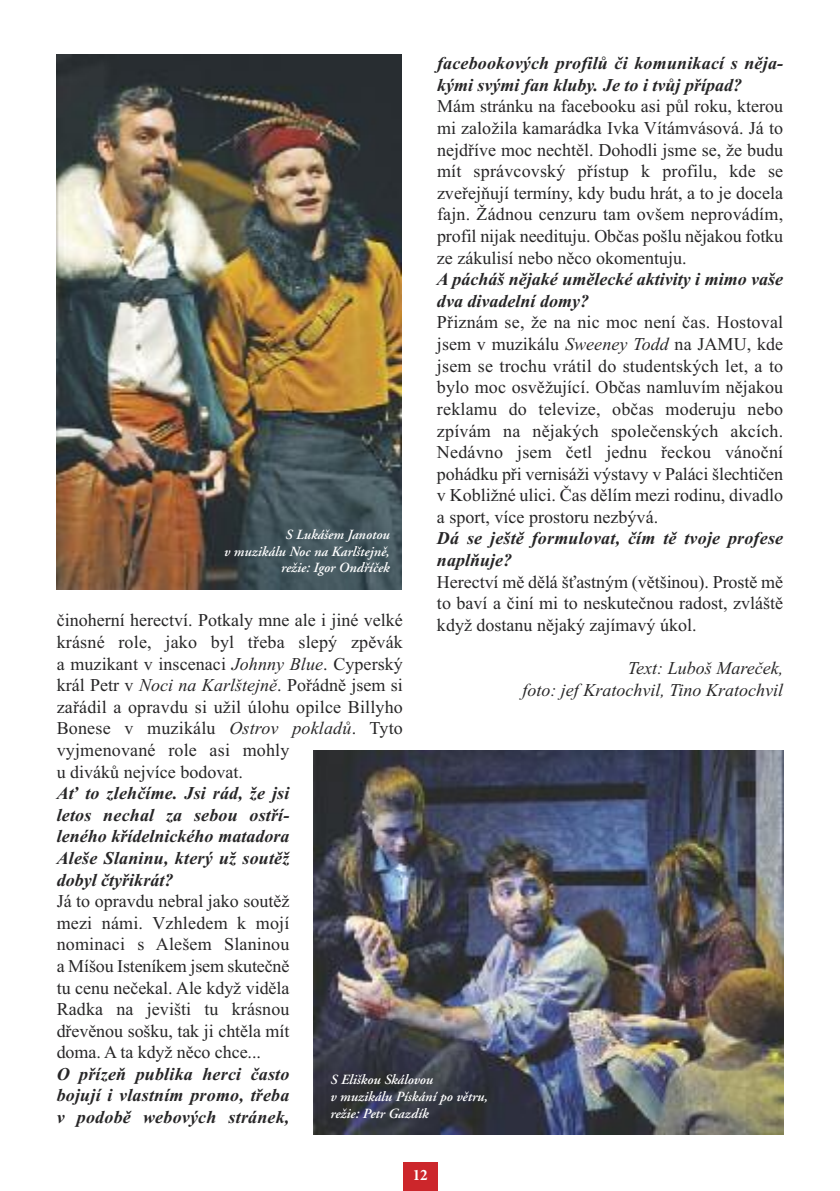
<style>
.page{position:relative;width:840px;height:1191px;background:#fff}
.page>*{position:absolute;margin:0;border:0;box-sizing:border-box;transform-origin:0 0}
.t1{font:18px/21.6px "Times New Roman";color:#272627;text-align:justify}
.t2{font:italic 700 18px/21.6px "Times New Roman";letter-spacing:.01em;color:#272627}
.t3{font:italic 18px/21.6px "Times New Roman";color:#272627;text-align:right}
.t4{font:700 condensed 16px "Minion Pro";color:#fff}
.t5{font:italic 600 14px/16.8px "Adobe Garamond CE";color:#fff;text-align:right}
.s1{font-style:italic}
</style>
<div class="page">
<div style="left:403px;top:1162px;width:34px;height:29px;background:#cc262b"></div>
<img style="left:57px;top:54px;width:344px;height:536px">
<img style="left:313px;top:750px;width:469px;height:384px">
<p class="t2" style="left:437px;top:52px;width:347px">facebookových profilů či komunikací s něja&shy;kými svými fan kluby. Je to i tvůj případ?</p>
<p class="t1" style="left:437px;top:95px;width:347px">Mám stránku na facebooku asi půl roku, kterou mi založila kamarádka Ivka Vítámvásová. Já to nejdříve moc nechtěl. Dohodli jsme se, že budu mít správcovský přístup k profilu, kde se zveřejňují termíny, kdy budu hrát, a to je docela fajn. Žádnou cenzuru tam ovšem neprovádím, profil nijak needituju. Občas pošlu nějakou fotku ze zákulisí nebo něco okomentuju.</p>
<p class="t2" style="left:437px;top:268px;width:347px">A pácháš nějaké umělecké aktivity i mimo vaše dva divadelní domy?</p>
<p class="t1" style="left:437px;top:311px;width:347px">Přiznám se, že na nic moc není čas. Hostoval jsem v muzikálu <span class="s1">Sweeney Todd</span> na JAMU, kde jsem se trochu vrátil do studentských let, a to bylo moc osvěžující. Občas namluvím nějakou reklamu do televize, občas moderuju nebo zpívám na nějakých společenských akcích.<br>Nedávno jsem četl jednu řeckou vánoční pohádku při vernisáži výstavy v Paláci šlechtičen v Kobližné ulici. Čas dělím mezi rodinu, divadlo a sport, více prostoru nezbývá.</p>
<p class="t2" style="left:437px;top:527px;width:347px">Dá se ještě formulovat, čím tě tvoje profese naplňuje?</p>
<p class="t1" style="left:437px;top:571px;width:347px">Herectví mě dělá šťastným (většinou). Prostě mě to baví a činí mi to neskutečnou radost, zvláště když dostanu nějaký zajímavý úkol.</p>
<p class="t3" style="left:522px;top:657px;width:262px">Text: Luboš Mareček,<br>foto: jef Kratochvil, Tino Kratochvil</p>
<p class="t5" style="left:223px;top:527px;width:167px">S Luká‰em Janotou<br>v muzikálu Noc na Karl‰tejnû, reÏie: Igor Ondfiíãek</p>
<p class="t1" style="left:57px;top:609px;width:347px;text-align:left">činoherní herectví. Potkaly mne ale i jiné velké krásné role, jako byl třeba slepý zpěvák a muzikant v inscenaci <span class="s1">Johnny Blue</span>. Cyperský král Petr v <span class="s1">Noci na Karlštejně</span>. Pořádně jsem si zařádil a opravdu si užil úlohu opilce Billyho Bonese v muzikálu <span class="s1">Ostrov pokladů</span>. Tyto vyjmenované role asi mohly<br>u diváků nejvíce bodovat.</p>
<p class="t2" style="left:57px;top:782px;width:234px;text-align:justify">Ať to zlehčíme. Jsi rád, že jsi letos nechal za sebou ostří&shy;leného křídelnického matadora Aleše Slaninu, který už soutěž dobyl čtyřikrát?</p>
<p class="t1" style="left:57px;top:890px;width:234px">Já to opravdu nebral jako soutěž mezi námi. Vzhledem k mojí nominaci s Alešem Slaninou a Míšou Isteníkem jsem skutečně tu cenu nečekal. Ale když viděla Radka na jevišti tu krásnou dřevěnou sošku, tak ji chtěla mít doma. A ta když něco chce...</p>
<p class="t2" style="left:57px;top:1062px;width:234px;text-align:justify">O přízeň publika herci často bojují i vlastním promo, třeba v podobě webových stránek,</p>
<p class="t5" style="left:329px;top:1072px;width:159px;text-align:left">S Eli‰kou Skálovou<br>v muzikálu Pískání po vûtru, reÏie: Petr Gazdík</p>
<p class="t4" style="left:412px;top:1169px;width:45px">12 12</p>
</div>
